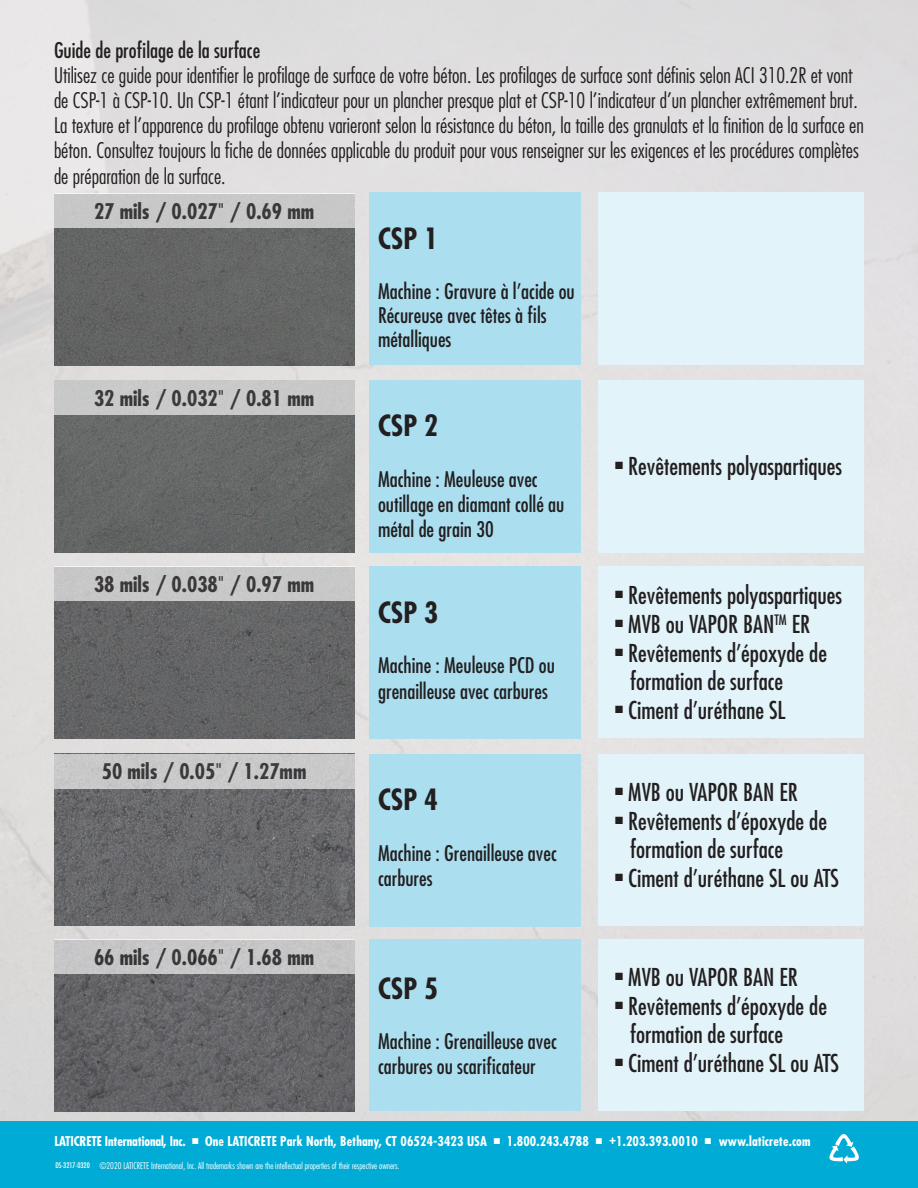
<style>
.page{position:relative;width:918px;height:1188px;background:#fff}
.page>*{position:absolute;margin:0;border:0;box-sizing:border-box;transform-origin:0 0}
.t1{font:700 condensed 28.5px "Futura";color:#231f20}
.t2{font:condensed 24px/28.8px "Futura";color:#231f20}
.t3{font:300 condensed 21px/25.2px "Futura";color:#231f20}
.t4{font:condensed 21px/25.2px "Futura";color:#231f20}
.t5{font:700 condensed 21px "Futura";color:#231f20}
.t6{font:700 condensed 13.2px "Futura";letter-spacing:.01em;color:#fff}
.t7{font:300 condensed 9px "Futura";color:#fff}
.t8{font:condensed 7.5px "Futura";color:#fff}
.s1{font-weight:300}
</style>
<div class="page">
<img style="left:0;top:0;width:918px;height:1121px">
<div style="left:598px;top:940px;width:266px;height:171px;background:#e2f4f9"></div>
<div style="left:598px;top:754px;width:266px;height:172px;background:#e2f4f9"></div>
<div style="left:598px;top:566px;width:266px;height:172px;background:#e2f4f9"></div>
<div style="left:598px;top:380px;width:266px;height:172px;background:#e2f4f9"></div>
<div style="left:598px;top:192px;width:266px;height:173px;background:#e2f4f9"></div>
<div style="left:369px;top:192px;width:212px;height:173px;background:#abdff0"></div>
<div style="left:369px;top:380px;width:212px;height:173px;background:#abdff0"></div>
<div style="left:369px;top:566px;width:212px;height:173px;background:#abdff0"></div>
<div style="left:369px;top:754px;width:212px;height:173px;background:#abdff0"></div>
<div style="left:369px;top:940px;width:212px;height:171px;background:#abdff0"></div>
<img style="left:54px;top:228px;width:300px;height:138px">
<img style="left:54px;top:415px;width:300px;height:137px">
<img style="left:54px;top:601px;width:300px;height:138px">
<img style="left:54px;top:788px;width:300px;height:137px">
<img style="left:54px;top:974px;width:300px;height:138px">
<div style="left:0;top:1121px;width:918px;height:67px;background:#00acd5"></div>
<div style="left:54px;top:193px;width:300px;height:35px;background:#c7c8c7"></div>
<div style="left:54px;top:380px;width:300px;height:35px;background:#c8c9c8"></div>
<div style="left:54px;top:567px;width:300px;height:34px;background:#c7c8c8"></div>
<div style="left:54px;top:754px;width:300px;height:34px;background:#c9c8c9"></div>
<div style="left:54px;top:940px;width:300px;height:34px;background:#c6c6c7"></div>
<svg style="left:829px;top:1134px;width:30px;height:30px"></svg>
<p class="t4" style="left:54px;top:37px;width:208px">Guide de profilage de la surface</p>
<p class="t3" style="left:54px;top:62px;width:811px">Utilisez ce guide pour identifier le profilage de surface de votre béton. Les profilages de surface sont définis selon ACI 310.2R et vont de CSP-1 à CSP-10. Un CSP-1 étant l’indicateur pour un plancher presque plat et CSP-10 l’indicateur d’un plancher extrêmement brut.<br>La texture et l’apparence du profilage obtenu varieront selon la résistance du béton, la taille des granulats et la finition de la surface en béton. Consultez toujours la fiche de données applicable du produit pour vous renseigner sur les exigences et les procédures complètes de préparation de la surface.</p>
<p class="t1" style="left:378px;top:221px;width:62px">CSP 1</p>
<p class="t4" style="left:378px;top:278px;width:198px">Machine : Gravure à l’acide ou</p>
<p class="t4" style="left:378px;top:303px;width:170px;line-height:24px">Récureuse avec têtes à fils métalliques</p>
<p class="t5" style="left:94px;top:198px;width:222px">27 mils / 0.027<span class="s1">"</span> / 0.69 mm</p>
<p class="t5" style="left:94px;top:385px;width:222px">32 mils / 0.032<span class="s1">"</span> / 0.81 mm</p>
<p class="t5" style="left:94px;top:571px;width:222px">38 mils / 0.038<span class="s1">"</span> / 0.97 mm</p>
<p class="t5" style="left:102px;top:759px;width:206px">50 mils / 0.05<span class="s1">"</span> / 1.27mm</p>
<p class="t5" style="left:94px;top:944px;width:222px">66 mils / 0.066<span class="s1">"</span> / 1.68 mm</p>
<p class="t1" style="left:378px;top:408px;width:62px">CSP 2</p>
<p class="t4" style="left:378px;top:466px;width:188px">Machine : Meuleuse avec outillage en diamant collé au métal de grain 30</p>
<p class="t1" style="left:378px;top:595px;width:62px">CSP 3</p>
<p class="t4" style="left:378px;top:653px;width:178px">Machine : Meuleuse PCD ou grenailleuse avec carbures</p>
<p class="t1" style="left:378px;top:782px;width:62px">CSP 4</p>
<p class="t4" style="left:378px;top:840px;width:180px">Machine : Grenailleuse avec carbures</p>
<p class="t1" style="left:378px;top:971px;width:62px">CSP 5</p>
<p class="t4" style="left:378px;top:1029px;width:180px">Machine : Grenailleuse avec carbures ou scarificateur</p>
<p class="t2" style="left:615px;top:451px;width:228px">■ Revêtements polyaspartiques</p>
<p class="t2" style="left:615px;top:581px;width:228px">■ Revêtements polyaspartiques</p>
<p class="t2" style="left:615px;top:609px;width:196px">■ MVB ou VAPOR BAN<sup>TM</sup> ER</p>
<p class="t2" style="left:630px;top:638px;width:198px;text-indent:-15px">■ Revêtements d’époxyde de formation de surface</p>
<p class="t2" style="left:615px;top:696px;width:172px">■ Ciment d’uréthane SL</p>
<p class="t2" style="left:615px;top:777px;width:184px">■ MVB ou VAPOR BAN ER</p>
<p class="t2" style="left:630px;top:806px;width:198px;text-indent:-15px">■ Revêtements d’époxyde de formation de surface</p>
<p class="t2" style="left:615px;top:864px;width:225px">■ Ciment d’uréthane SL ou ATS</p>
<p class="t2" style="left:615px;top:962px;width:184px">■ MVB ou VAPOR BAN ER</p>
<p class="t2" style="left:630px;top:991px;width:198px;text-indent:-15px">■ Revêtements d’époxyde de formation de surface</p>
<p class="t2" style="left:615px;top:1049px;width:225px">■ Ciment d’uréthane SL ou ATS</p>
<p class="t6" style="left:54px;top:1133px;width:758px">LATICRETE International, Inc. ■ One LATICRETE Park North, Bethany, CT 06524-3423 USA ■ 1.800.243.4788 ■ +1.203.393.0010 ■ www.laticrete.com</p>
<p class="t8" style="left:55px;top:1161px;width:36px">DS-3217-0320</p>
<p class="t7" style="left:99px;top:1160px;width:302px">©2020 LATICRETE International, Inc. All trademarks shown are the intellectual properties of their respective owners.</p>
</div>
